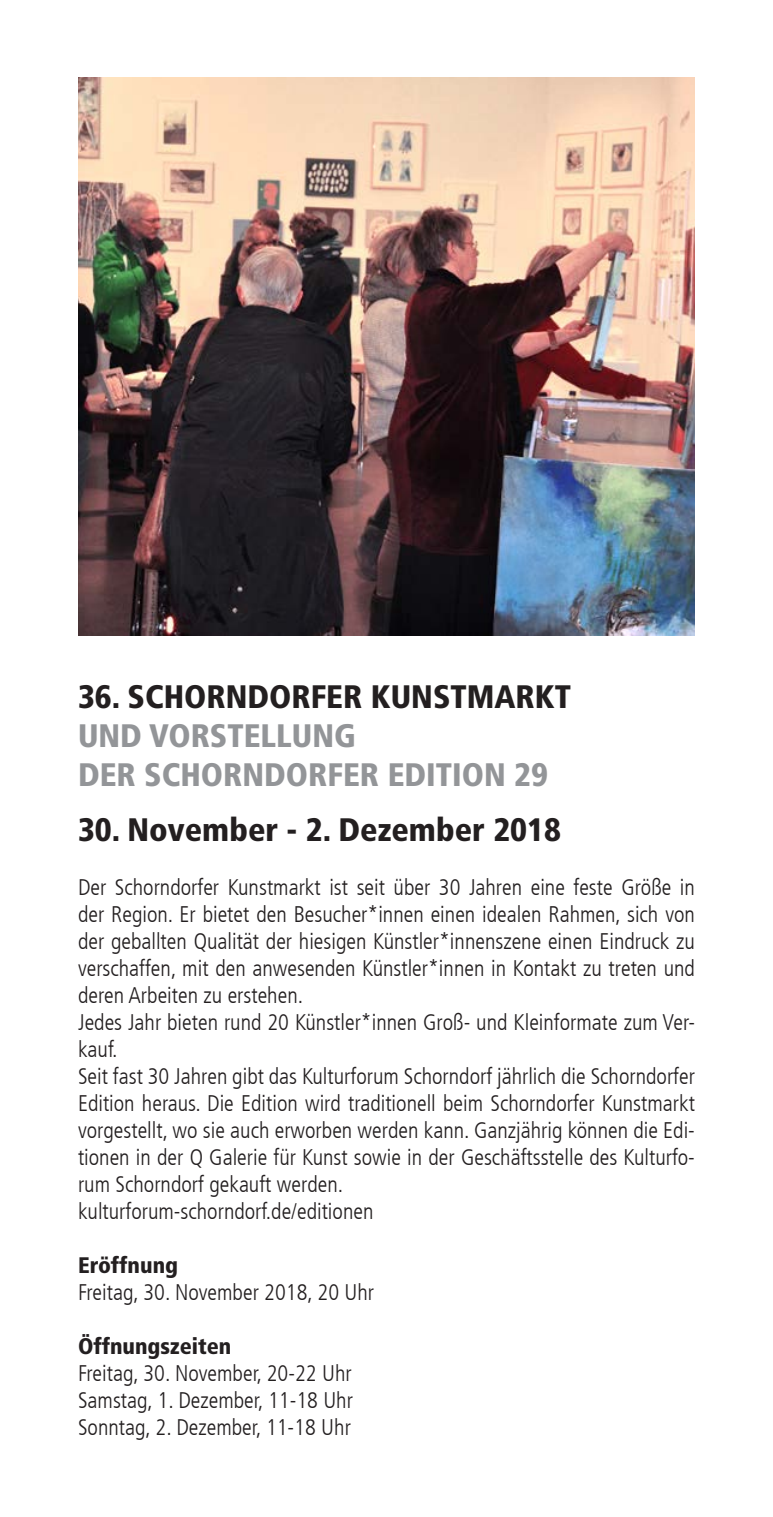
<style>
.page{position:relative;width:773px;height:1517px;background:#fff}
.page>*{position:absolute;margin:0;border:0;box-sizing:border-box;transform-origin:0 0}
.t1{font:900 condensed 32.5px "Frutiger LT Com";color:#231f20}
.t2{font:900 condensed 32.5px/39px "Frutiger LT Com";color:#939598}
.t3{font:300 condensed 22.5px/27px "Frutiger LT Com";color:#231f20}
.t4{font:900 condensed 22.5px "Frutiger LT Com";color:#231f20}
</style>
<div class="page">
<img style="left:78px;top:78px;width:616px;height:558px">
<h1 class="t1" style="left:78px;top:677px;width:494px">36. SCHORNDORFER KUNSTMARKT</h1>
<h1 class="t2" style="left:78px;top:716px;width:471px">UND VORSTELLUNG<br>DER SCHORNDORFER EDITION 29</h1>
<h1 class="t1" style="left:78px;top:809px;width:484px">30. November - 2. Dezember 2018</h1>
<p class="t3" style="left:78px;top:873px;width:618px">Der Schorndorfer Kunstmarkt ist seit über 30 Jahren eine feste Größe in der Region. Er bietet den Besucher*innen einen idealen Rahmen, sich von der geballten Qualität der hiesigen Künstler*innenszene einen Eindruck zu verschaffen, mit den anwesenden Künstler*innen in Kontakt zu treten und deren Arbeiten zu erstehen.<br>Jedes Jahr bieten rund 20 Künstler*innen Groß- und Kleinformate zum Ver&shy;kauf.<br>Seit fast 30 Jahren gibt das Kulturforum Schorndorf jährlich die Schorndorfer Edition heraus. Die Edition wird traditionell beim Schorndorfer Kunstmarkt vorgestellt, wo sie auch erworben werden kann. Ganzjährig können die Edi&shy;tionen in der Q Galerie für Kunst sowie in der Geschäftsstelle des Kulturfo&shy;rum Schorndorf gekauft werden.<br>kulturforum-schorndorf.de/editionen</p>
<p class="t4" style="left:78px;top:1251px;width:102px">Eröffnung</p>
<p class="t3" style="left:78px;top:1278px;width:297px">Freitag, 30. November 2018, 20 Uhr</p>
<p class="t4" style="left:78px;top:1332px;width:155px">Öffnungszeiten</p>
<p class="t3" style="left:78px;top:1359px;width:276px;text-align:justify">Freitag, 30. November, 20-22 Uhr Samstag, 1. Dezember, 11-18 Uhr Sonntag, 2. Dezember, 11-18 Uhr</p>
</div>
